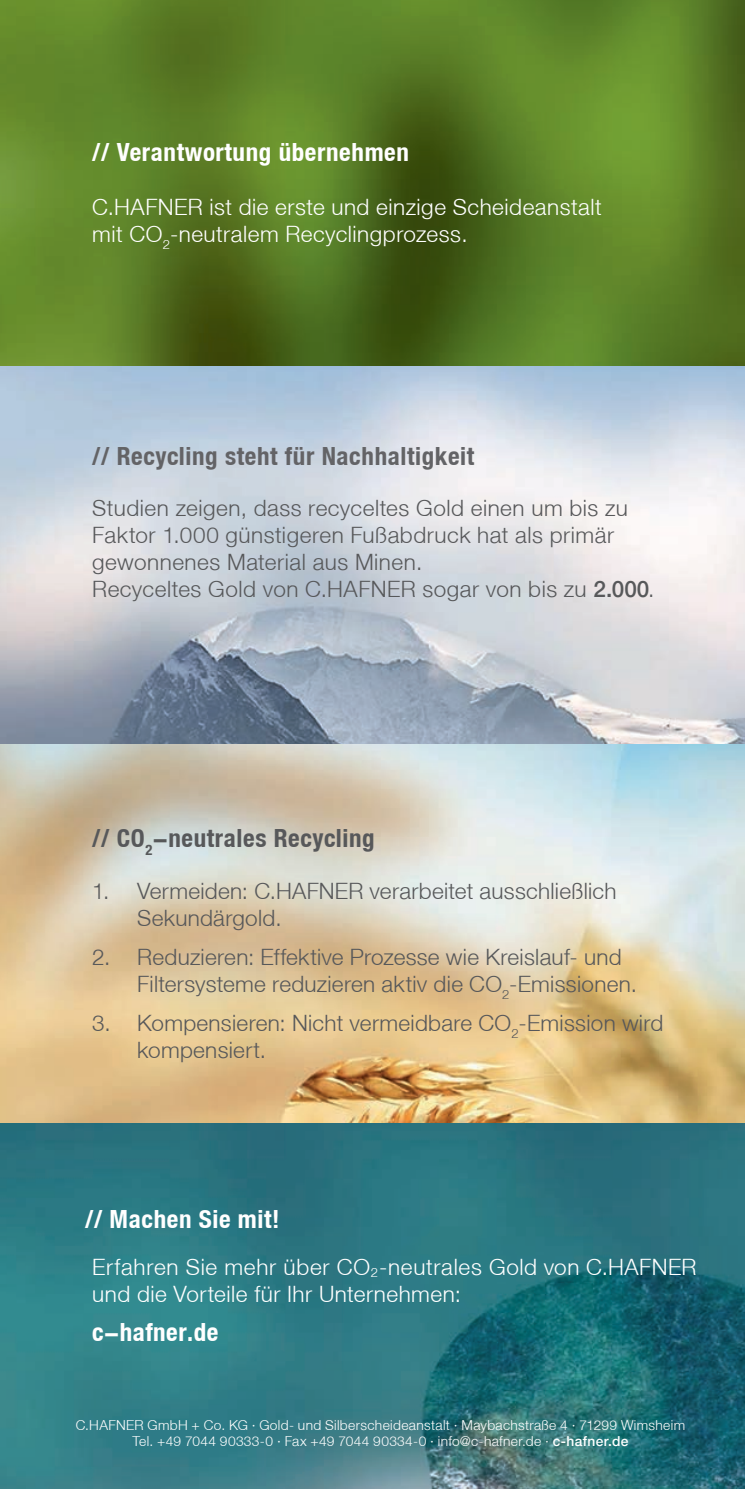
<style>
.page{position:relative;width:745px;height:1489px;background:#fff}
.page>*{position:absolute;margin:0;border:0;box-sizing:border-box;transform-origin:0 0}
.t1{font:700 condensed 25px "Helvetica Neue LT";letter-spacing:.025em;color:#fff}
.t2{font:700 condensed 25px "Helvetica Neue LT";letter-spacing:.025em;color:#636366}
.t3{font:700 condensed 25px "Helvetica Neue LT";letter-spacing:.025em;color:#57585a}
.t4{font:300 22.5px/27px "Helvetica Neue LT";letter-spacing:.015em;color:#57585a}
.t5{font:300 22.5px/27px "Helvetica Neue LT";letter-spacing:.025em;color:#fff}
.t6{font:300 13.75px/16.5px "Helvetica Neue LT";letter-spacing:.025em;color:#fff;text-align:center}
.s1{font-weight:500}
</style>
<div class="page">
<img style="left:0;top:0;width:744px;height:1488px">
<p class="t1" style="left:92px;top:136px;width:318px">// Verantwortung übernehmen</p>
<p class="t5" style="left:92px;top:193px;width:510px">C.HAFNER ist die erste und einzige Scheideanstalt mit CO<sub>2</sub>-neutralem Recyclingprozess.</p>
<p class="t2" style="left:92px;top:441px;width:383px">// Recycling steht für Nachhaltigkeit</p>
<p class="t4" style="left:92px;top:494px;width:563px">Studien zeigen, dass recyceltes Gold einen um bis zu Faktor 1.000 günstigeren Fußabdruck hat als primär gewonnenes Material aus Minen.<br>Recyceltes Gold von C.HAFNER sogar von bis zu <span class="s1">2.000</span>.</p>
<p class="t3" style="left:92px;top:822px;width:284px">// CO<sub>2</sub>-neutrales Recycling</p>
<p class="t4" style="left:137px;top:876px;width:480px;text-indent:-45px">1. Vermeiden: C.HAFNER verarbeitet ausschließlich<br>Sekundärgold.</p>
<p class="t4" style="left:137px;top:942px;width:501px;text-indent:-45px">2. Reduzieren: Effektive Prozesse wie Kreislauf- und<br>Filtersysteme reduzieren aktiv die CO<sub>2</sub>-Emissionen.</p>
<p class="t4" style="left:137px;top:1008px;width:527px;text-indent:-45px">3. Kompensieren: Nicht vermeidbare CO<sub>2</sub>-Emission wird kompensiert.</p>
<p class="t1" style="left:85px;top:1203px;width:196px">// Machen Sie mit!</p>
<p class="t5" style="left:92px;top:1252px;width:605px">Erfahren Sie mehr über CO<sub>2</sub>-neutrales Gold von C.HAFNER und die Vorteile für Ihr Unternehmen:</p>
<p class="t1" style="left:92px;top:1316px;width:127px">c-hafner.de</p>
<p class="t6" style="left:76px;top:1415px;width:610px">C.HAFNER GmbH + Co. KG · Gold- und Silberscheideanstalt · Maybachstraße 4 · 71299 Wimsheim<br>Tel. +49 7044 90333-0 · Fax +49 7044 90334-0 · info@c-hafner.de · <span class="s1">c-hafner.de</span></p>
</div>
